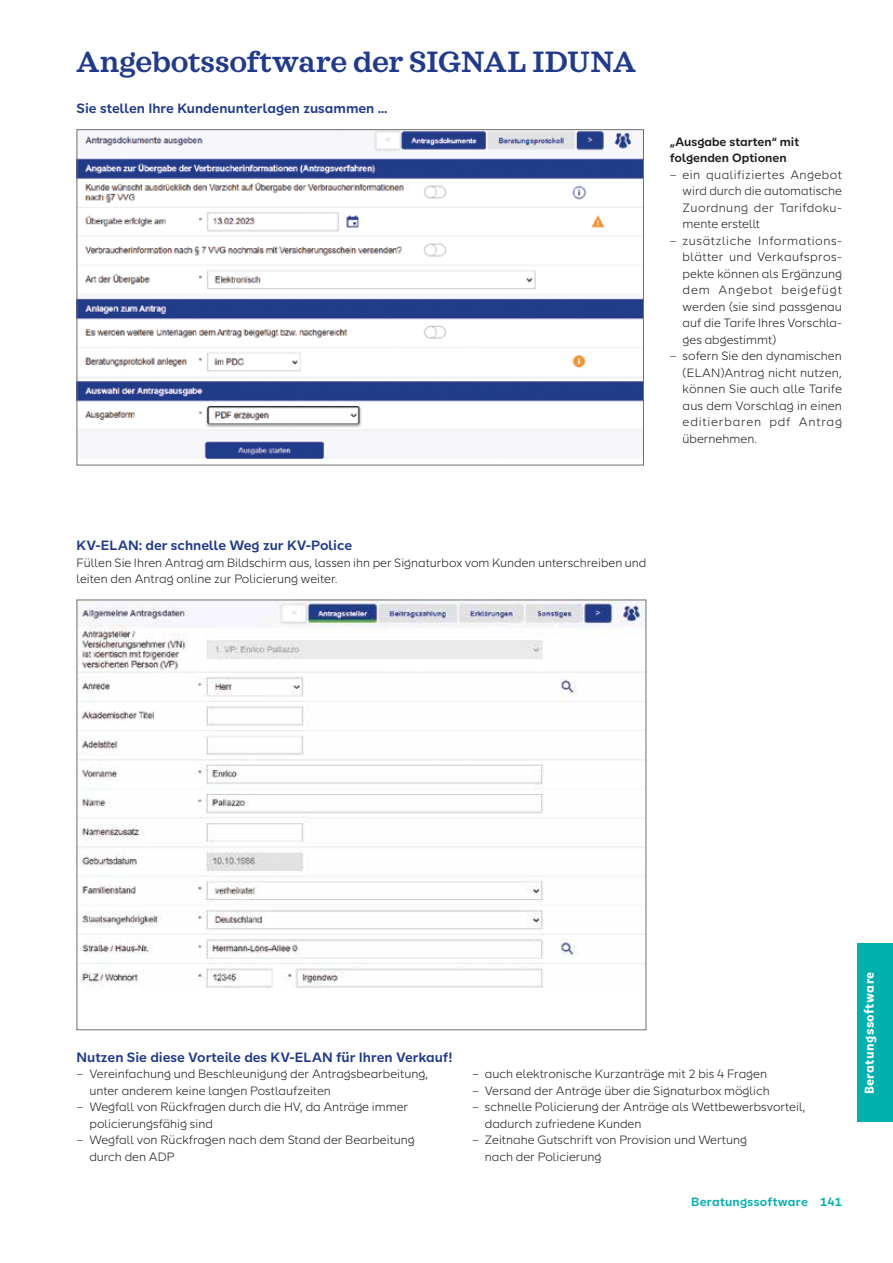
<style>
.page{position:relative;width:893px;height:1263px;background:#fff}
.page>*{position:absolute;margin:0;border:0;box-sizing:border-box;transform-origin:0 0}
.t1{font:600 30px "SI Serif";letter-spacing:-.005em;color:#213a8f}
.t2{font:600 13.5px "SI Sans";color:#213a8f}
.t3{font:700 12.75px "SI Sans Cn";letter-spacing:.03em;color:#fff}
.t4{font:300 12px/16.5px "SI Sans";color:#1d1d1b}
.t5{font:600 12px/16.5px "SI Sans";color:#1d1d1b}
.t6{font:600 12px "SI Sans";letter-spacing:.02em;color:#00b0ad}
</style>
<div class="page">
<img style="left:79px;top:131px;width:563px;height:327px">
<img style="left:79px;top:602px;width:565px;height:387px">
<div style="left:858px;top:944px;width:35px;height:178px;background:#00b0ad"></div>
<h1 class="t1" style="left:77px;top:43px;width:561px">Angebotssoftware der SIGNAL IDUNA</h1>
<p class="t2" style="left:77px;top:98px;width:312px">Sie stellen Ihre Kundenunterlagen zusammen …</p>
<p class="t5" style="left:670px;top:132px;width:131px">„Ausgabe starten“ mit folgenden Optionen</p>
<p class="t4" style="left:683px;top:166px;width:161px;text-align:justify;text-indent:-13px">– ein qualifiziertes Angebot wird durch die automatische Zuordnung der Tarifdoku&shy;mente erstellt</p>
<p class="t4" style="left:683px;top:232px;width:161px;text-align:justify;text-indent:-13px">– zusätzliche Informations&shy;blätter und Verkaufspros&shy;pekte können als Ergänzung dem Angebot beigefügt werden (sie sind passgenau auf die Tarife Ihres Vorschla&shy;ges abgestimmt)</p>
<p class="t4" style="left:683px;top:347px;width:161px;text-align:justify;text-indent:-13px">– sofern Sie den dynamischen (ELAN)Antrag nicht nutzen, können Sie auch alle Tarife aus dem Vorschlag in einen editierbaren pdf Antrag übernehmen.</p>
<p class="t2" style="left:77px;top:535px;width:277px">KV-ELAN: der schnelle Weg zur KV-Police</p>
<p class="t4" style="left:77px;top:553px;width:571px">Füllen Sie Ihren Antrag am Bildschirm aus, lassen ihn per Signaturbox vom Kunden unterschreiben und leiten den Antrag online zur Policierung weiter.</p>
<p class="t2" style="left:77px;top:1047px;width:377px">Nutzen Sie diese Vorteile des KV-ELAN für Ihren Verkauf!</p>
<p class="t4" style="left:89px;top:1065px;width:340px;text-indent:-13px">– Vereinfachung und Beschleunigung der Antragsbearbeitung, unter anderem keine langen Postlaufzeiten</p>
<p class="t4" style="left:89px;top:1098px;width:320px;text-indent:-13px">– Wegfall von Rückfragen durch die HV, da Anträge immer policierungsfähig sind</p>
<p class="t4" style="left:89px;top:1131px;width:327px;text-indent:-13px">– Wegfall von Rückfragen nach dem Stand der Bearbeitung durch den ADP</p>
<p class="t4" style="left:472px;top:1065px;width:297px">– auch elektronische Kurzanträge mit 2 bis 4 Fragen</p>
<p class="t4" style="left:472px;top:1081px;width:299px">– Versand der Anträge über die Signaturbox möglich</p>
<p class="t4" style="left:485px;top:1098px;width:322px;text-indent:-13px">– schnelle Policierung der Anträge als Wettbewerbsvorteil, dadurch zufriedene Kunden</p>
<p class="t4" style="left:485px;top:1131px;width:264px;text-indent:-13px">– Zeitnahe Gutschrift von Provision und Wertung nach der Policierung</p>
<p class="t6" style="left:691px;top:1193px;width:152px">Beratungssoftware 141</p>
<p class="t3" style="left:860px;top:1094px;width:124px;rotate:-90deg">Beratungssoftware</p>
</div>
